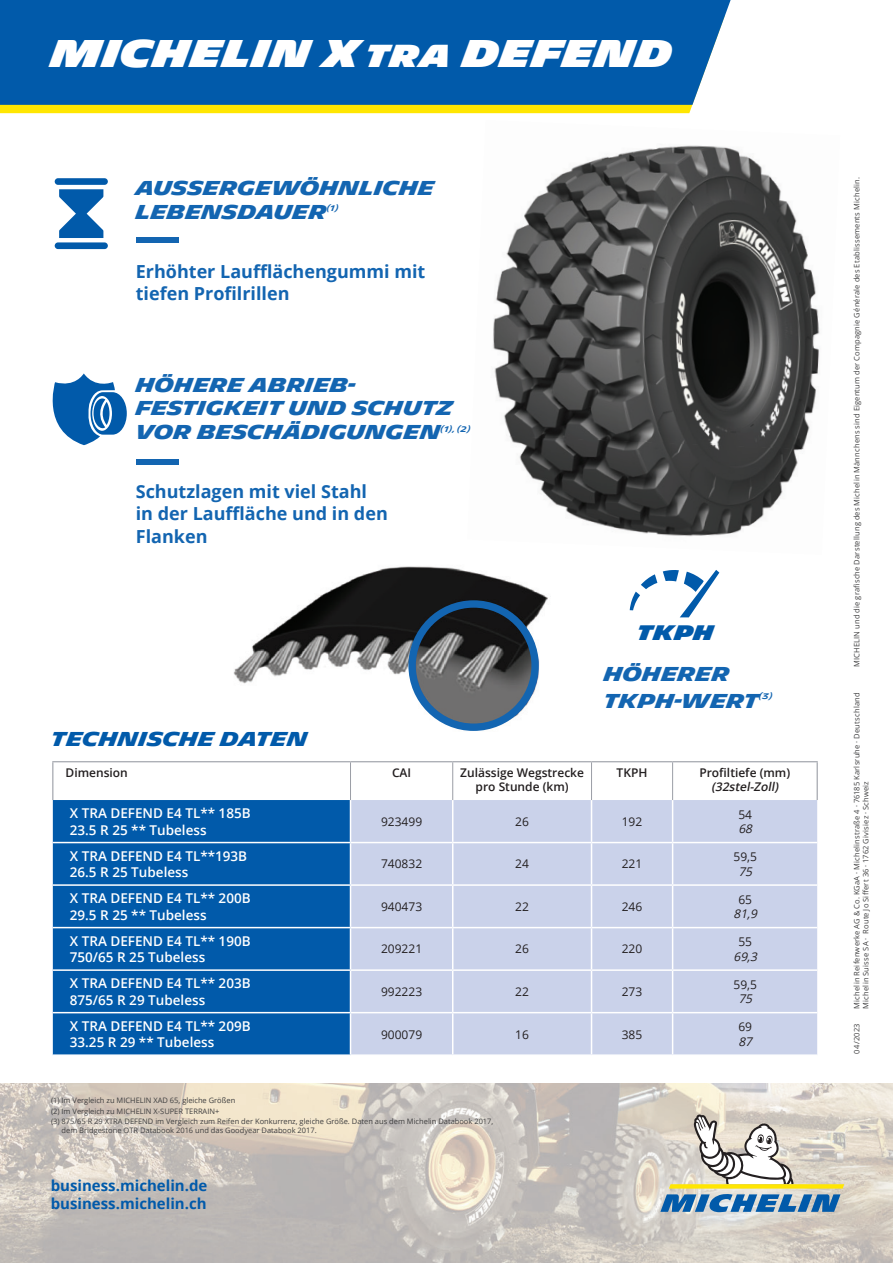
<style>
.page{position:relative;width:893px;height:1263px;background:#fff}
.page>*{position:absolute;margin:0;border:0;box-sizing:border-box;transform-origin:0 0}
.t1{font:900 37.5px "Michelin";color:#fff}
.t2{font:900 20.4px "Michelin";color:#015aaa}
.t3{font:700 19.5px/23.7px "Michelin";color:#1365b1}
.t4{font:700 19.5px "Michelin";color:#015aaa}
.t5{font:700 18px/22.5px "Open Sans";color:#1365b1}
.t6{font:700 15px/18px "Open Sans";color:#015aaa}
.t7{font:600 13.5px/16.2px "Open Sans";color:#fff}
.t8{font:12px "Open Sans";color:#231f20}
.t9{font:600 12px/13.5px "Open Sans";color:#231f20;text-align:center}
.t10{font:italic 12px "Open Sans";color:#231f20}
.t11{font:italic 600 12px "Open Sans";color:#231f20}
.t12{font:600 7.8px "Michelin";color:#1365b1}
.t13{font:7.5px/10.6px "Open Sans";letter-spacing:.01em;color:#3e3e3f}
.s1{font-size:30.9px}
</style>
<div class="page">
<img style="left:0;top:1083px;width:893px;height:180px">
<img style="left:492px;top:145px;width:328px;height:289px">
<img style="left:509px;top:434px;width:299px;height:103px">
<svg style="left:55px;top:178px;width:53px;height:71px"></svg>
<div style="left:136px;top:237px;width:42px;height:5px;background:#1365b1"></div>
<div style="left:136px;top:460px;width:42px;height:5px;background:#1365b1"></div>
<svg style="left:52px;top:373px;width:75px;height:72px"></svg>
<img style="left:233px;top:566px;width:315px;height:165px">
<div style="left:408px;top:600px;width:131px;height:131px;border:7px solid #1365b1;border-radius:50%"></div>
<svg style="left:630px;top:574px;width:27px;height:36px"></svg>
<svg style="left:663px;top:570px;width:56px;height:47px"></svg>
<svg style="left:53px;top:762px;width:764px;height:38px"></svg>
<div style="left:53px;top:800px;width:297px;height:254px;background:#015aaa"></div>
<div style="left:351px;top:800px;width:466px;height:254px;background:#cad2ea"></div>
<hr style="left:52px;top:761px;width:298px;height:1px;background:#9b9ea6">
<hr style="left:52px;top:762px;width:1px;height:38px;background:#9b9ea6">
<hr style="left:350px;top:761px;width:103px;height:1px;background:#9b9ea6">
<hr style="left:453px;top:761px;width:138px;height:1px;background:#9b9ea6">
<hr style="left:591px;top:761px;width:82px;height:1px;background:#9b9ea6">
<hr style="left:673px;top:761px;width:145px;height:1px;background:#9b9ea6">
<hr style="left:817px;top:762px;width:1px;height:38px;background:#9b9ea6">
<hr style="left:452px;top:800px;width:1px;height:42px;background:#fff">
<hr style="left:591px;top:800px;width:1px;height:42px;background:#fff">
<hr style="left:672px;top:800px;width:1px;height:42px;background:#fff">
<hr style="left:53px;top:842px;width:297px;height:1px;background:#fff">
<hr style="left:350px;top:842px;width:103px;height:1px;background:#fff">
<hr style="left:453px;top:842px;width:138px;height:1px;background:#fff">
<hr style="left:452px;top:843px;width:1px;height:41px;background:#fff">
<hr style="left:591px;top:842px;width:82px;height:1px;background:#fff">
<hr style="left:591px;top:843px;width:1px;height:41px;background:#fff">
<hr style="left:673px;top:842px;width:144px;height:1px;background:#fff">
<hr style="left:672px;top:843px;width:1px;height:41px;background:#fff">
<hr style="left:53px;top:884px;width:297px;height:2px;background:#fff">
<hr style="left:350px;top:884px;width:103px;height:2px;background:#fff">
<hr style="left:453px;top:884px;width:138px;height:2px;background:#fff">
<hr style="left:452px;top:886px;width:1px;height:41px;background:#fff">
<hr style="left:591px;top:884px;width:82px;height:2px;background:#fff">
<hr style="left:591px;top:886px;width:1px;height:41px;background:#fff">
<hr style="left:673px;top:884px;width:144px;height:2px;background:#fff">
<hr style="left:672px;top:886px;width:1px;height:41px;background:#fff">
<hr style="left:53px;top:927px;width:297px;height:1px;background:#fff">
<hr style="left:350px;top:927px;width:103px;height:1px;background:#fff">
<hr style="left:453px;top:927px;width:138px;height:1px;background:#fff">
<hr style="left:452px;top:928px;width:1px;height:41px;background:#fff">
<hr style="left:591px;top:927px;width:82px;height:1px;background:#fff">
<hr style="left:591px;top:928px;width:1px;height:41px;background:#fff">
<hr style="left:673px;top:927px;width:144px;height:1px;background:#fff">
<hr style="left:672px;top:928px;width:1px;height:41px;background:#fff">
<hr style="left:53px;top:969px;width:297px;height:2px;background:#fff">
<hr style="left:350px;top:969px;width:103px;height:2px;background:#fff">
<hr style="left:453px;top:969px;width:138px;height:2px;background:#fff">
<hr style="left:452px;top:971px;width:1px;height:41px;background:#fff">
<hr style="left:591px;top:969px;width:82px;height:2px;background:#fff">
<hr style="left:591px;top:971px;width:1px;height:41px;background:#fff">
<hr style="left:673px;top:969px;width:144px;height:2px;background:#fff">
<hr style="left:672px;top:971px;width:1px;height:41px;background:#fff">
<hr style="left:53px;top:1012px;width:297px;height:1px;background:#fff">
<hr style="left:350px;top:1012px;width:103px;height:1px;background:#fff">
<hr style="left:453px;top:1012px;width:138px;height:1px;background:#fff">
<hr style="left:452px;top:1013px;width:1px;height:41px;background:#fff">
<hr style="left:591px;top:1012px;width:82px;height:1px;background:#fff">
<hr style="left:591px;top:1013px;width:1px;height:41px;background:#fff">
<hr style="left:673px;top:1012px;width:144px;height:1px;background:#fff">
<hr style="left:672px;top:1013px;width:1px;height:41px;background:#fff">
<hr style="left:350px;top:762px;width:1px;height:38px;background:#9b9ea6">
<hr style="left:452px;top:762px;width:1px;height:38px;background:#9b9ea6">
<hr style="left:591px;top:762px;width:1px;height:38px;background:#9b9ea6">
<hr style="left:672px;top:762px;width:1px;height:38px;background:#9b9ea6">
<svg style="left:660px;top:1114px;width:184px;height:98px;background:#bdc2bb"></svg>
<div style="left:0;top:105px;width:693px;height:8px;background:#ffe601"></div>
<div style="left:0;top:0;width:731px;height:105px;background:#015aaa"></div>
<h1 class="t1" style="left:51px;top:32px;width:623px">MICHELIN X <span class="s1">TRA</span> DEFEND</h1>
<h3 class="t3" style="left:136px;top:176px;width:300px">AUSSERGEWÖHNLICHE<br>LEBENSDAUER</h3>
<p class="t12" style="left:327px;top:204px;width:13px">(1)</p>
<h3 class="t5" style="left:136px;top:259px;width:291px">Erhöhter Laufflächengummi mit tiefen Profilrillen</h3>
<h3 class="t3" style="left:136px;top:373px;width:319px">HÖHERE ABRIEB-<br>FESTIGKEIT UND SCHUTZ<br>VOR BESCHÄDIGUNGEN</h3>
<p class="t12" style="left:441px;top:424px;width:31px">(1), (2)</p>
<h3 class="t5" style="left:136px;top:480px;width:253px">Schutzlagen mit viel Stahl in der Lauffläche und in den<br>Flanken</h3>
<h3 class="t4" style="left:51px;top:728px;width:258px">TECHNISCHE DATEN</h3>
<h2 class="t2" style="left:637px;top:621px;width:78px">TKPH</h2>
<h3 class="t3" style="left:604px;top:661px;width:156px;line-height:27.3px">HÖHERER<br>TKPH-WERT</h3>
<p class="t12" style="left:759px;top:692px;width:15px">(3)</p>
<h3 class="t9" style="left:66px;top:766px;width:64px">Dimension</h3>
<h3 class="t9" style="left:392px;top:766px;width:21px">CAI</h3>
<h3 class="t9" style="left:460px;top:766px;width:125px">Zulässige Wegstrecke pro Stunde (km)</h3>
<h3 class="t9" style="left:617px;top:766px;width:32px">TKPH</h3>
<h3 class="t9" style="left:699px;top:766px;width:92px">Profiltiefe (mm)</h3>
<h3 class="t11" style="left:711px;top:778px;width:71px">(32stel-Zoll)</h3>
<h3 class="t7" style="left:70px;top:805px;width:182px">X TRA DEFEND E4 TL** 185B<br>23.5 R 25 ** Tubeless</h3>
<h3 class="t8" style="left:381px;top:813px;width:43px">923499</h3>
<h3 class="t8" style="left:515px;top:813px;width:15px">26</h3>
<h3 class="t8" style="left:622px;top:813px;width:22px">192</h3>
<h3 class="t8" style="left:738px;top:806px;width:15px">54</h3>
<h3 class="t10" style="left:738px;top:820px;width:19px">68</h3>
<h3 class="t7" style="left:70px;top:848px;width:179px">X TRA DEFEND E4 TL**193B<br>26.5 R 25 Tubeless</h3>
<h3 class="t8" style="left:381px;top:856px;width:43px">740832</h3>
<h3 class="t8" style="left:515px;top:856px;width:15px">24</h3>
<h3 class="t8" style="left:622px;top:856px;width:22px">221</h3>
<h3 class="t8" style="left:733px;top:849px;width:25px">59,5</h3>
<h3 class="t10" style="left:738px;top:863px;width:19px">75</h3>
<h3 class="t7" style="left:70px;top:890px;width:182px">X TRA DEFEND E4 TL** 200B<br>29.5 R 25 ** Tubeless</h3>
<h3 class="t8" style="left:381px;top:898px;width:43px">940473</h3>
<h3 class="t8" style="left:515px;top:898px;width:15px">22</h3>
<h3 class="t8" style="left:622px;top:898px;width:22px">246</h3>
<h3 class="t8" style="left:738px;top:891px;width:15px">65</h3>
<h3 class="t10" style="left:733px;top:905px;width:28px">81,9</h3>
<h3 class="t7" style="left:70px;top:933px;width:182px">X TRA DEFEND E4 TL** 190B<br>750/65 R 25 Tubeless</h3>
<h3 class="t8" style="left:381px;top:941px;width:43px">209221</h3>
<h3 class="t8" style="left:515px;top:941px;width:15px">26</h3>
<h3 class="t8" style="left:622px;top:941px;width:22px">220</h3>
<h3 class="t8" style="left:738px;top:934px;width:15px">55</h3>
<h3 class="t10" style="left:733px;top:948px;width:28px">69,3</h3>
<h3 class="t7" style="left:70px;top:975px;width:182px">X TRA DEFEND E4 TL** 203B<br>875/65 R 29 Tubeless</h3>
<h3 class="t8" style="left:381px;top:983px;width:43px">992223</h3>
<h3 class="t8" style="left:515px;top:983px;width:15px">22</h3>
<h3 class="t8" style="left:622px;top:983px;width:22px">273</h3>
<h3 class="t8" style="left:733px;top:976px;width:25px">59,5</h3>
<h3 class="t10" style="left:738px;top:990px;width:19px">75</h3>
<h3 class="t7" style="left:70px;top:1018px;width:182px">X TRA DEFEND E4 TL** 209B<br>33.25 R 29 ** Tubeless</h3>
<h3 class="t8" style="left:381px;top:1026px;width:43px">900079</h3>
<h3 class="t8" style="left:515px;top:1026px;width:15px">16</h3>
<h3 class="t8" style="left:622px;top:1026px;width:22px">385</h3>
<h3 class="t8" style="left:738px;top:1019px;width:15px">69</h3>
<h3 class="t10" style="left:738px;top:1033px;width:19px">87</h3>
<p class="t13" style="left:51px;top:1095px;width:444px">(1) Im Vergleich zu MICHELIN XAD 65, gleiche Größen<br>(2) Im Vergleich zu MICHELIN X-SUPER TERRAIN+<br>(3) 875/65 R 29 XTRA DEFEND im Vergleich zum Reifen der Konkurrenz, gleiche Größe. Daten aus dem Michelin Databook 2017,</p>
<p class="t13" style="left:62px;top:1125px;width:257px">dem Bridgestone OTR Databook 2016 und das Goodyear Databook 2017.</p>
<h3 class="t6" style="left:51px;top:1177px;width:158px">business.michelin.de business.michelin.ch</h3>
<p class="t13" style="left:851px;top:667px;width:492px;rotate:-90deg">MICHELIN und die grafische Darstellung des Michelin Männchens sind Eigentum der Compagnie Générale des Etablissements Michelin.</p>
<p class="t13" style="left:851px;top:1008px;width:317px;rotate:-90deg">Michelin Reifenwerke AG &amp; Co. KGaA · Michelinstraße 4 · 76185 Karlsruhe · Deutschland</p>
<p class="t13" style="left:860px;top:1008px;width:229px;rotate:-90deg">Michelin Suisse SA · Route Jo Siffert 36 · 1762 Givisiez · Schweiz</p>
<p class="t13" style="left:851px;top:1053px;width:32px;rotate:-90deg">04/2023</p>
</div>
